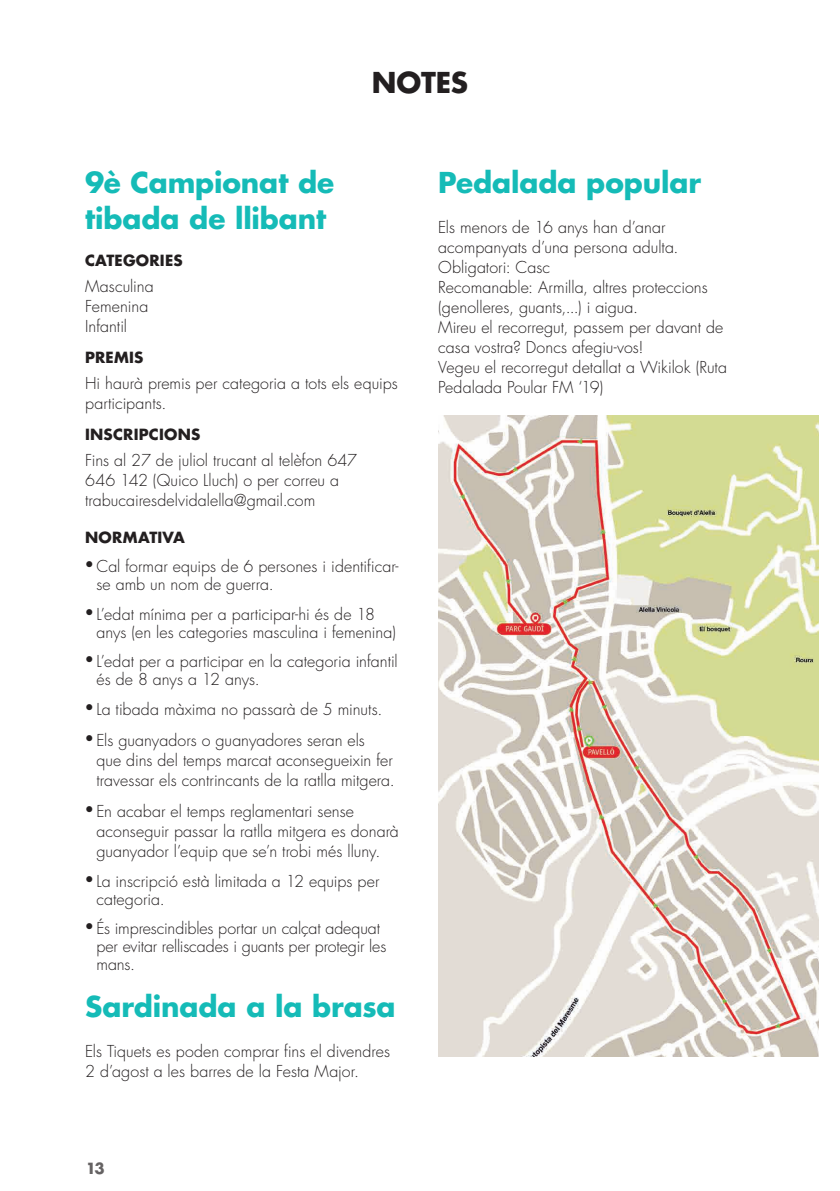
<style>
.page{position:relative;width:840px;height:1191px;background:#fff}
.page>*{position:absolute;margin:0;border:0;box-sizing:border-box;transform-origin:0 0}
.t1{font:700 28px/36px "Futura Std";letter-spacing:-.005em;color:#15bbb7}
.t2{font:700 28px "Futura Std";letter-spacing:-.01em;color:#231f20}
.t3{font:300 16px/20px "Futura Std";color:#231f20}
.t4{font:700 15px "Futura Std";letter-spacing:.015em;color:#231f20}
.s1{font-family:"Times New Roman";font-weight:400;font-size:24px}
</style>
<div class="page">
<img style="left:438px;top:415px;width:380px;height:641px">
<h1 class="t2" style="left:372px;top:64px;width:97px">NOTES</h1>
<h1 class="t1" style="left:85px;top:164px;width:251px">9è Campionat de tibada de llibant</h1>
<p class="t4" style="left:85px;top:251px;width:99px">CATEGORIES</p>
<p class="t3" style="left:85px;top:277px;width:70px">Masculina<br>Femenina<br>Infantil</p>
<p class="t4" style="left:85px;top:348px;width:60px">PREMIS</p>
<p class="t3" style="left:85px;top:374px;width:314px">Hi haurà premis per categoria a tots els equips participants.</p>
<p class="t4" style="left:85px;top:425px;width:117px">INSCRIPCIONS</p>
<p class="t3" style="left:85px;top:451px;width:273px">Fins al 27 de juliol trucant al telèfon 647<br>646 142 (Quico Lluch) o per correu a trabucairesdelvidalella@gmail.com</p>
<p class="t4" style="left:85px;top:527px;width:101px">NORMATIVA</p>
<p class="t3" style="left:96px;top:558px;width:303px;line-height:18px;text-indent:-11px"><span class="s1">•</span> Cal formar equips de 6 persones i identificar&shy;se amb un nom de guerra.</p>
<p class="t3" style="left:96px;top:605px;width:301px;line-height:18px;text-indent:-11px"><span class="s1">•</span> L’edat mínima per a participar-hi és de 18 anys (en les categories masculina i femenina)</p>
<p class="t3" style="left:96px;top:653px;width:302px;line-height:18px;text-indent:-11px"><span class="s1">•</span> L’edat per a participar en la categoria infantil és de 8 anys a 12 anys.</p>
<p class="t3" style="left:85px;top:699px;width:298px"><span class="s1">•</span> La tibada màxima no passarà de 5 minuts.</p>
<p class="t3" style="left:96px;top:730px;width:299px;text-indent:-11px"><span class="s1">•</span> Els guanyadors o guanyadores seran els<br>que dins del temps marcat aconsegueixin fer travessar els contrincants de la ratlla mitgera.</p>
<p class="t3" style="left:96px;top:802px;width:304px;text-indent:-11px"><span class="s1">•</span> En acabar el temps reglamentari sense aconseguir passar la ratlla mitgera es donarà guanyador l’equip que se’n trobi més lluny.</p>
<p class="t3" style="left:96px;top:872px;width:284px;line-height:18px;text-indent:-11px"><span class="s1">•</span> La inscripció està limitada a 12 equips per categoria.</p>
<p class="t3" style="left:96px;top:919px;width:291px;line-height:18px;text-indent:-11px"><span class="s1">•</span> És imprescindibles portar un calçat adequat per evitar relliscades i guants per protegir les mans.</p>
<h1 class="t1" style="left:85px;top:988px;width:312px">Sardinada a la brasa</h1>
<p class="t3" style="left:85px;top:1042px;width:306px">Els Tiquets es poden comprar fins el divendres<br>2 d’agost a les barres de la Festa Major.</p>
<p class="t4" style="left:85px;top:1158px;width:21px">13</p>
<h1 class="t1" style="left:438px;top:164px;width:264px">Pedalada popular</h1>
<p class="t3" style="left:438px;top:218px;width:290px">Els menors de 16 anys han d’anar acompanyats d’una persona adulta.<br>Obligatori: Casc<br>Recomanable: Armilla, altres proteccions (genolleres, guants,...) i aigua.<br>Mireu el recorregut, passem per davant de casa vostra? Doncs afegiu-vos!<br>Vegeu el recorregut detallat a Wikilok (Ruta Pedalada Poular FM ‘19)</p>
</div>
